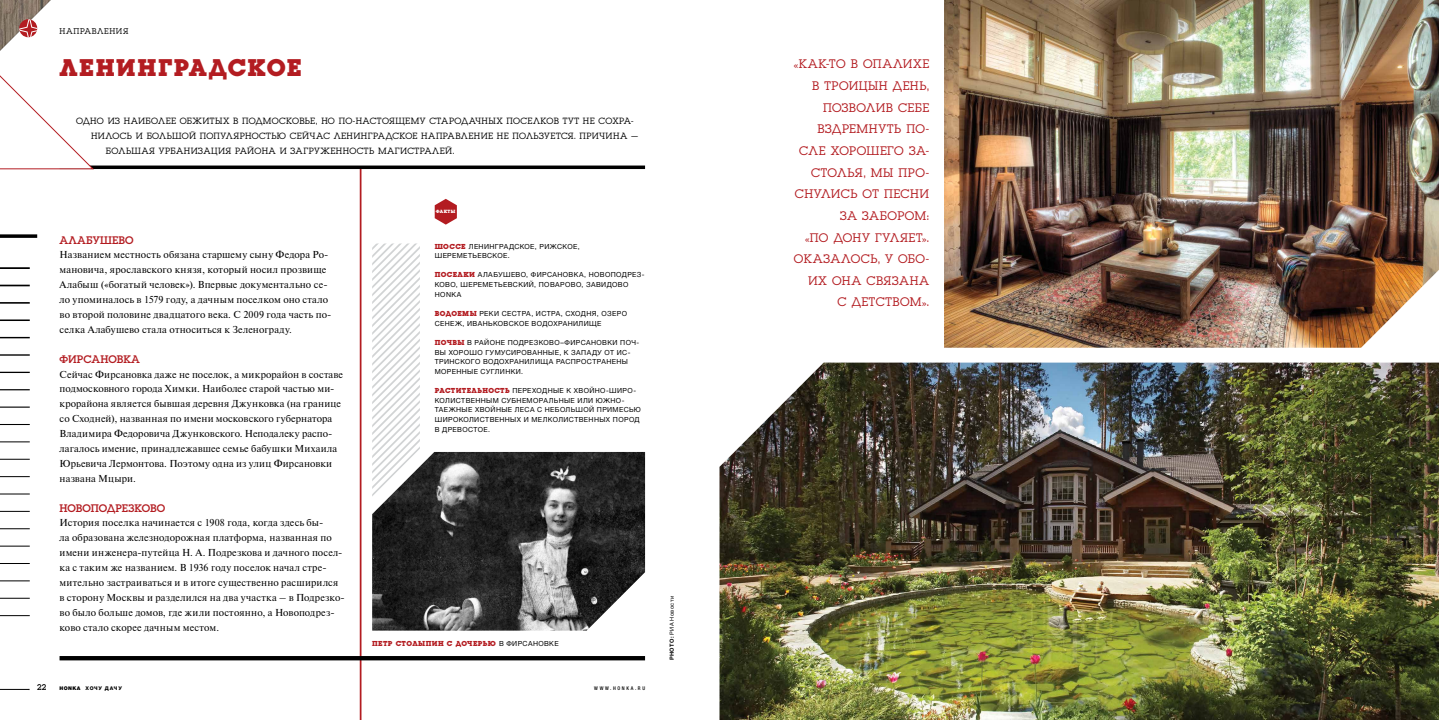
<style>
.page{position:relative;width:1439px;height:720px;background:#fff}
.page>*{position:absolute;margin:0;border:0;box-sizing:border-box;transform-origin:0 0}
.t1{font:700 25.11px "Luga";letter-spacing:.055em;color:#b31c21}
.t2{font:12.95px/21.6px "Luga";letter-spacing:.04em;color:#b31c21;text-align:right}
.t3{font:11.46px "Luga";letter-spacing:.005em;color:#b31c21}
.t4{font:10.06px/14.9px "Newton";letter-spacing:.015em;color:#000}
.t5{font:9.45px "Luga";letter-spacing:.045em;color:#000}
.t6{font:8.66px "Luga";letter-spacing:.075em;color:#000}
.t7{font:8.66px "Luga";color:#000}
.t8{font:700 7.52px "Luga";letter-spacing:.05em;color:#b31c21}
.t9{font:7px/9.6px "Helvetica Neue LTW1 G";letter-spacing:.05em;color:#000}
.t10{font:5.6px "Helvetica Neue LTW1 G";letter-spacing:.075em;color:#000}
.t11{font:800 5.08px "Helvetica Neue LTW1 G";letter-spacing:.165em;color:#000}
.t12{font:500 condensed 5.08px "Helvetica Neue LTW1 G";letter-spacing:.325em;color:#000}
.t13{font:700 4.81px "Luga";letter-spacing:.07em;color:#fff}
.s1{font-family:"Luga";font-weight:700;font-size:7.52px;color:#b31c21}
.s2{font-family:"Helvetica Neue LTW1 G";font-weight:400;font-size:7px;color:#000}
.s3{font-weight:900}
.s4{font-weight:700}
</style>
<div class="page">
<svg style="left:0;top:688px;width:30px;height:2px"></svg>
<svg style="left:0;top:234px;width:37px;height:4px"></svg>
<hr style="left:0;top:267px;width:30px;height:2px;background:#000">
<hr style="left:0;top:284px;width:30px;height:2px;background:#000">
<hr style="left:0;top:302px;width:30px;height:1px;background:#000">
<hr style="left:0;top:319px;width:30px;height:2px;background:#000">
<hr style="left:0;top:337px;width:30px;height:1px;background:#000">
<hr style="left:0;top:354px;width:30px;height:1px;background:#000">
<hr style="left:0;top:371px;width:30px;height:2px;background:#000">
<hr style="left:0;top:389px;width:30px;height:1px;background:#000">
<hr style="left:0;top:406px;width:30px;height:1px;background:#000">
<hr style="left:0;top:424px;width:30px;height:1px;background:#000">
<hr style="left:0;top:441px;width:30px;height:1px;background:#000">
<hr style="left:0;top:458px;width:30px;height:1px;background:#000">
<hr style="left:0;top:476px;width:30px;height:1px;background:#000">
<hr style="left:0;top:493px;width:30px;height:1px;background:#000">
<hr style="left:0;top:511px;width:30px;height:1px;background:#000">
<hr style="left:0;top:528px;width:30px;height:1px;background:#000">
<hr style="left:0;top:545px;width:30px;height:1px;background:#000">
<hr style="left:0;top:563px;width:30px;height:1px;background:#000">
<hr style="left:0;top:580px;width:30px;height:1px;background:#000">
<hr style="left:0;top:598px;width:30px;height:1px;background:#000">
<hr style="left:0;top:615px;width:30px;height:1px;background:#000">
<img style="left:719px;top:362px;width:720px;height:357px">
<img style="left:944px;top:0;width:495px;height:347px">
<img style="left:372px;top:452px;width:273px;height:178px">
<hr style="left:360px;top:167px;width:1px;height:552px;background:#b31c21">
<svg style="left:93px;top:165px;width:552px;height:4px;background:#222"></svg>
<svg style="left:0;top:0;width:93px;height:169px"></svg>
<svg style="left:372px;top:243px;width:48px;height:253px"></svg>
<div style="left:60px;top:655px;width:585px;height:5px;background:#000"></div>
<svg style="left:435px;top:199px;width:22px;height:25px"></svg>
<p class="t6" style="left:60px;top:27px;width:70px">НАПРАВЛЕНИЯ</p>
<h1 class="t1" style="left:60px;top:55px;width:244px">ЛЕНИНГРАДСКОЕ</h1>
<p class="t5" style="left:76px;top:117px;width:559px">ОДНО ИЗ НАИБОЛЕЕ ОБЖИТЫХ В ПОДМОСКОВЬЕ, НО ПО-НАСТОЯЩЕМУ СТАРОДАЧНЫХ ПОСЕЛКОВ ТУТ НЕ СОХРА-</p>
<p class="t5" style="left:91px;top:132px;width:548px">НИЛОСЬ И БОЛЬШОЙ ПОПУЛЯРНОСТЬЮ СЕЙЧАС ЛЕНИНГРАДСКОЕ НАПРАВЛЕНИЕ НЕ ПОЛЬЗУЕТСЯ. ПРИЧИНА –</p>
<p class="t5" style="left:106px;top:147px;width:350px">БОЛЬШАЯ УРБАНИЗАЦИЯ РАЙОНА И ЗАГРУЖЕННОСТЬ МАГИСТРАЛЕЙ.</p>
<p class="t3" style="left:60px;top:234px;width:75px">АЛАБУШЕВО</p>
<p class="t4" style="left:60px;top:247px;width:273px">Названием местность обязана старшему сыну Федора Ро&shy;мановича, ярославского князя, который носил прозвище Алабыш («богатый человек»). Впервые документально се&shy;ло упоминалось в 1579 году, а дачным поселком оно стало во второй половине двадцатого века. С 2009 года часть по&shy;селка Алабушево стала относиться к Зеленограду.</p>
<p class="t3" style="left:60px;top:353px;width:82px">ФИРСАНОВКА</p>
<p class="t4" style="left:60px;top:366px;width:285px">Сейчас Фирсановка даже не поселок, а микрорайон в составе подмосковного города Химки. Наиболее старой частью ми&shy;крорайона является бывшая деревня Джунковка (на границе со Сходней), названная по имени московского губернатора Владимира Федоровича Джунковского. Неподалеку распо&shy;лагалось имение, принадлежавшее семье бабушки Михаила Юрьевича Лермонтова. Поэтому одна из улиц Фирсановки названа Мцыри.</p>
<p class="t3" style="left:60px;top:502px;width:107px">НОВОПОДРЕЗКОВО</p>
<p class="t4" style="left:60px;top:515px;width:287px">История поселка начинается с 1908 года, когда здесь бы-<br>ла образована железнодорожная платформа, названная по имени инженера-путейца Н. А. Подрезкова и дачного посел&shy;ка с таким же названием. В 1936 году поселок начал стре&shy;мительно застраиваться и в итоге существенно расширился в сторону Москвы и разделился на два участка – в Подрезко&shy;во было больше домов, где жили постоянно, а Новоподрез&shy;ково стало скорее дачным местом.</p>
<p class="t13" style="left:436px;top:209px;width:21px">ФАКТЫ</p>
<p class="t9" style="left:435px;top:241px;width:146px"><span class="s1">ШОССЕ</span> ЛЕНИНГРАДСКОЕ, РИЖСКОЕ,<br>ШЕРЕМЕТЬЕВСКОЕ.</p>
<p class="t9" style="left:435px;top:270px;width:211px"><span class="s1">ПОСЕЛКИ</span> АЛАБУШЕВО, ФИРСАНОВКА, НОВОПОДРЕЗ-<br>КОВО, ШЕРЕМЕТЬЕВСКИЙ, ПОВАРОВО, ЗАВИДОВО<br>HONKA</p>
<p class="t9" style="left:435px;top:308px;width:194px"><span class="s1">ВОДОЕМЫ</span> РЕКИ СЕСТРА, ИСТРА, СХОДНЯ, ОЗЕРО<br>СЕНЕЖ, ИВАНЬКОВСКОЕ ВОДОХРАНИЛИЩЕ</p>
<p class="t9" style="left:435px;top:337px;width:206px"><span class="s1">ПОЧВЫ</span> В РАЙОНЕ ПОДРЕЗКОВО–ФИРСАНОВКИ ПОЧ-ВЫ ХОРОШО ГУМУСИРОВАННЫЕ, К ЗАПАДУ ОТ ИС-ТРИНСКОГО ВОДОХРАНИЛИЩА РАСПРОСТРАНЕНЫ МОРЕННЫЕ СУГЛИНКИ.</p>
<p class="t9" style="left:435px;top:385px;width:208px"><span class="s1">РАСТИТЕЛЬНОСТЬ</span> ПЕРЕХОДНЫЕ К ХВОЙНО-ШИРО-КОЛИСТВЕННЫМ СУБНЕМОРАЛЬНЫЕ ИЛИ ЮЖНО-ТАЕЖНЫЕ ХВОЙНЫЕ ЛЕСА С НЕБОЛЬШОЙ ПРИМЕСЬЮ ШИРОКОЛИСТВЕННЫХ И МЕЛКОЛИСТВЕННЫХ ПОРОД В ДРЕВОСТОЕ.</p>
<p class="t8" style="left:372px;top:639px;width:188px">ПЕТР СТОЛЫПИН С ДОЧЕРЬЮ <span class="s2">В ФИРСАНОВКЕ</span></p>
<p class="t7" style="left:37px;top:682px;width:11px">22</p>
<p class="t11" style="left:60px;top:685px;width:64px"><span class="s3">HONKA</span> ХОЧУ ДАЧУ</p>
<p class="t12" style="left:594px;top:685px;width:52px">WWW.HONKA.RU</p>
<p class="t10" style="left:668px;top:660px;width:66px;rotate:-90deg"><span class="s4">PHOTO:</span> РИА Новости</p>
<p class="t2" style="left:794px;top:53px;width:137px">«КАК-ТО В ОПАЛИХЕ<br>В ТРОИЦЫН ДЕНЬ,<br>ПОЗВОЛИВ СЕБЕ<br>ВЗДРЕМНУТЬ ПО-<br>СЛЕ ХОРОШЕГО ЗА-<br>СТОЛЬЯ, МЫ ПРО-<br>СНУЛИСЬ ОТ ПЕСНИ<br>ЗА ЗАБОРОМ:<br>«ПО ДОНУ ГУЛЯЕТ».<br>ОКАЗАЛОСЬ, У ОБО-<br>ИХ ОНА СВЯЗАНА<br>С ДЕТСТВОМ».</p>
</div>
